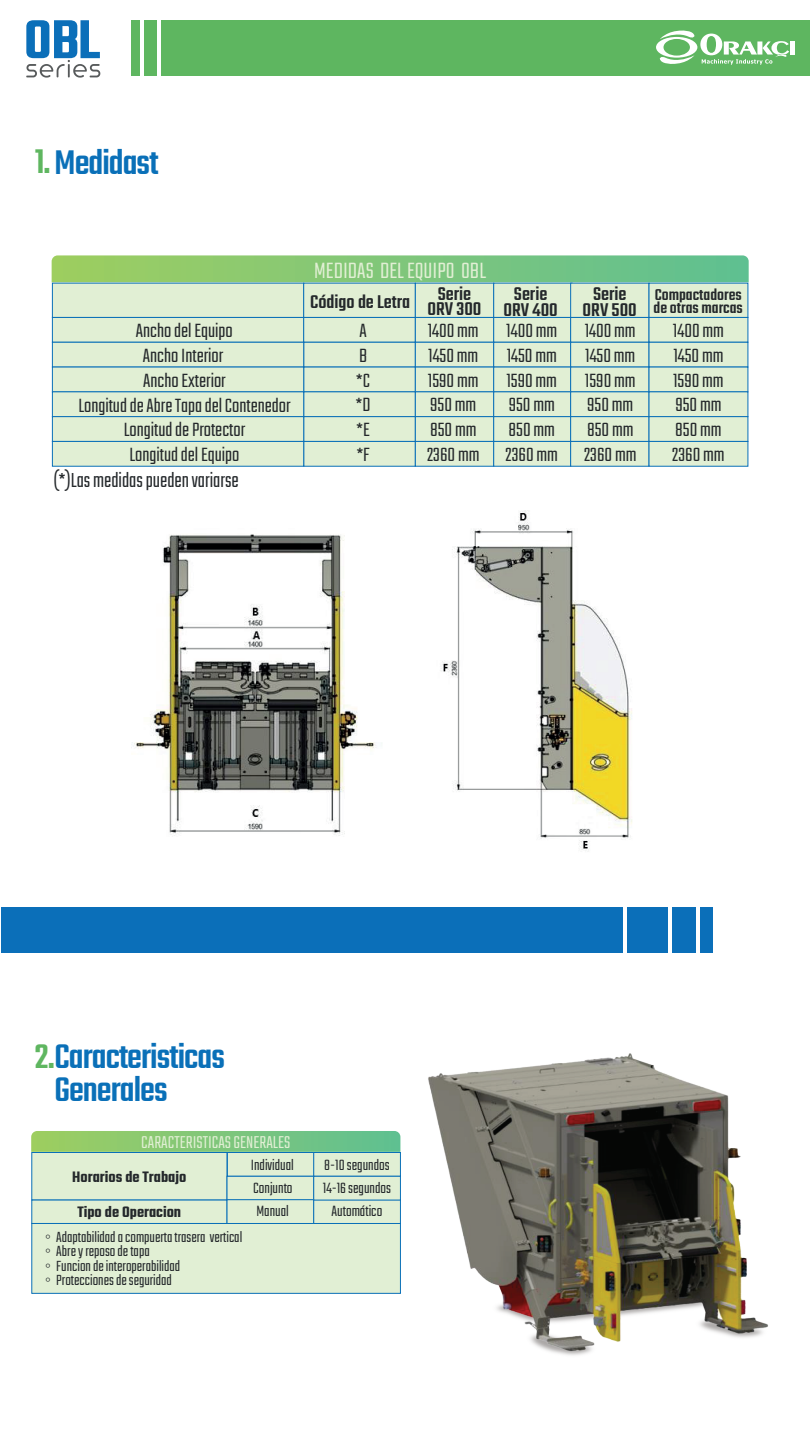
<style>
.page{position:relative;width:810px;height:1440px;background:#fff}
.page>*{position:absolute;margin:0;border:0;box-sizing:border-box;transform-origin:0 0}
.t1{font:600 59.62px "Teko";color:#0b6fb9}
.t2{font:500 37.5px/32.8px "Teko";letter-spacing:-.025em;color:#0a70b8}
.t3{font:300 24.53px "Teko";color:#e1efd4}
.t4{font:300 22.5px "Teko";color:#24282b}
.t5{font:300 21.3px/24.8px "Teko";color:#24282b}
.t6{font:500 20.25px/15.8px "Teko";color:#24282b;text-align:center}
.t7{font:300 19.05px "Teko";color:#e1efd4}
.t8{font:500 17.25px/13.4px "Teko";color:#24282b}
.t9{font:300 16.5px/23.2px "Teko";color:#24282b}
.t10{font:600 16.5px/35.2px "Teko";color:#24282b;text-align:center}
.t11{font:300 16.27px/14.5px "Teko";color:#24282b}
.s1{color:#5fb660}
.s2{font-family:"Times New Roman";font-weight:400}
</style>
<div class="page">
<img style="left:440px;top:510px;width:192px;height:341px">
<img style="left:131px;top:534px;width:245px;height:302px">
<svg style="left:52px;top:255px;width:697px;height:27px;background:#81c77b"></svg>
<div style="left:52px;top:283px;width:252px;height:35px;background:#e1efd4"></div>
<div style="left:303px;top:283px;width:113px;height:35px;background:#e1efd4"></div>
<div style="left:415px;top:283px;width:79px;height:35px;background:#e1efd4"></div>
<div style="left:493px;top:283px;width:79px;height:35px;background:#e1efd4"></div>
<div style="left:570px;top:283px;width:79px;height:35px;background:#e1efd4;border:1px solid #0a70b8"></div>
<div style="left:649px;top:283px;width:99px;height:35px;background:#e1efd4"></div>
<div style="left:52px;top:317px;width:252px;height:26px;background:#e1efd4;border:1px solid #0a70b8"></div>
<div style="left:303px;top:317px;width:113px;height:26px;background:#e1efd4;border:1px solid #0a70b8"></div>
<div style="left:415px;top:317px;width:79px;height:26px;background:#e1efd4;border:1px solid #0a70b8"></div>
<div style="left:493px;top:317px;width:78px;height:26px;background:#e1efd4;border:1px solid #0a70b8"></div>
<div style="left:570px;top:317px;width:79px;height:26px;background:#e1efd4;border:1px solid #0a70b8"></div>
<div style="left:649px;top:317px;width:99px;height:26px;background:#e1efd4;border:1px solid #0a70b8"></div>
<div style="left:303px;top:342px;width:113px;height:25px;background:#e1efd4;border:1px solid #0a70b8"></div>
<div style="left:415px;top:342px;width:79px;height:25px;background:#e1efd4;border:1px solid #0a70b8"></div>
<div style="left:493px;top:342px;width:78px;height:25px;background:#e1efd4;border:1px solid #0a70b8"></div>
<div style="left:570px;top:342px;width:79px;height:25px;background:#e1efd4;border:1px solid #0a70b8"></div>
<div style="left:649px;top:342px;width:99px;height:25px;background:#e1efd4;border:1px solid #0a70b8"></div>
<div style="left:303px;top:367px;width:113px;height:25px;background:#e1efd4"></div>
<div style="left:415px;top:367px;width:79px;height:25px;background:#e1efd4"></div>
<div style="left:493px;top:367px;width:78px;height:25px;background:#e1efd4"></div>
<div style="left:570px;top:367px;width:79px;height:25px;background:#e1efd4"></div>
<div style="left:649px;top:367px;width:99px;height:25px;background:#e1efd4"></div>
<div style="left:303px;top:391px;width:113px;height:26px;background:#e1efd4;border:1px solid #0a70b8"></div>
<div style="left:415px;top:391px;width:79px;height:26px;background:#e1efd4;border:1px solid #0a70b8"></div>
<div style="left:493px;top:391px;width:78px;height:26px;background:#e1efd4;border:1px solid #0a70b8"></div>
<div style="left:570px;top:391px;width:79px;height:26px;background:#e1efd4;border:1px solid #0a70b8"></div>
<div style="left:649px;top:391px;width:99px;height:26px;background:#e1efd4;border:1px solid #0a70b8"></div>
<div style="left:303px;top:416px;width:113px;height:26px;background:#e1efd4;border:1px solid #0a70b8"></div>
<div style="left:415px;top:416px;width:79px;height:26px;background:#e1efd4;border:1px solid #0a70b8"></div>
<div style="left:493px;top:416px;width:78px;height:26px;background:#e1efd4;border:1px solid #0a70b8"></div>
<div style="left:570px;top:416px;width:79px;height:26px;background:#e1efd4;border:1px solid #0a70b8"></div>
<div style="left:649px;top:416px;width:99px;height:26px;background:#e1efd4;border:1px solid #0a70b8"></div>
<div style="left:303px;top:441px;width:113px;height:26px;background:#e1efd4;border:1px solid #0a70b8"></div>
<div style="left:415px;top:441px;width:79px;height:26px;background:#e1efd4;border:1px solid #0a70b8"></div>
<div style="left:493px;top:441px;width:78px;height:26px;background:#e1efd4;border:1px solid #0a70b8"></div>
<div style="left:570px;top:441px;width:79px;height:26px;background:#e1efd4;border:1px solid #0a70b8"></div>
<div style="left:649px;top:441px;width:99px;height:26px;background:#e1efd4;border:1px solid #0a70b8"></div>
<div style="left:52px;top:342px;width:252px;height:25px;background:#e1efd4;border:1px solid #0a70b8"></div>
<div style="left:52px;top:367px;width:252px;height:25px;background:#e1efd4"></div>
<div style="left:52px;top:391px;width:252px;height:26px;background:#e1efd4;border:1px solid #0a70b8"></div>
<div style="left:52px;top:416px;width:252px;height:26px;background:#e1efd4;border:1px solid #0a70b8"></div>
<div style="left:52px;top:441px;width:252px;height:26px;background:#e1efd4;border:1px solid #0a70b8"></div>
<svg style="left:31px;top:1131px;width:369px;height:21px;background:#7fc67a"></svg>
<div style="left:31px;top:1152px;width:196px;height:48px;background:#e1efd4;border:1px solid #0a70b8"></div>
<div style="left:31px;top:1200px;width:196px;height:24px;background:#e1efd4"></div>
<div style="left:31px;top:1223px;width:370px;height:71px;background:#e1efd4;border:1px solid #0a70b8"></div>
<div style="left:227px;top:1152px;width:87px;height:25px;background:#e1efd4;border:1px solid #0a70b8"></div>
<div style="left:227px;top:1176px;width:87px;height:24px;background:#e1efd4;border:1px solid #0a70b8"></div>
<div style="left:227px;top:1199px;width:87px;height:25px;background:#e1efd4;border:1px solid #0a70b8"></div>
<div style="left:313px;top:1199px;width:88px;height:25px;background:#e1efd4;border:1px solid #0a70b8"></div>
<div style="left:313px;top:1152px;width:88px;height:25px;background:#e1efd4;border:1px solid #0a70b8"></div>
<div style="left:313px;top:1176px;width:88px;height:24px;background:#e1efd4;border:1px solid #0a70b8"></div>
<svg style="left:26px;top:60px;width:74px;height:18px"></svg>
<div style="left:161px;top:20px;width:649px;height:55px;background:#5eb660"></div>
<div style="left:144px;top:20px;width:13px;height:55px;background:#5eb660"></div>
<div style="left:131px;top:20px;width:9px;height:55px;background:#5eb660"></div>
<div style="left:790px;top:41px;width:5px;height:14px;background:#fff"></div>
<svg style="left:656px;top:30px;width:133px;height:35px"></svg>
<img style="left:428px;top:1053px;width:340px;height:303px">
<div style="left:1px;top:907px;width:621px;height:46px;background:#0b6fb9"></div>
<div style="left:628px;top:907px;width:40px;height:46px;background:#0b6fb9"></div>
<div style="left:673px;top:907px;width:23px;height:46px;background:#0b6fb9"></div>
<div style="left:700px;top:907px;width:13px;height:46px;background:#0b6fb9"></div>
<h1 class="t1" style="left:24px;top:3px;width:78px">OBL</h1>
<h2 class="t2" style="left:35px;top:149px;width:125px"><span class="s1">1.</span>Medidast</h2>
<p class="t5" style="left:136px;top:320px;width:98px">Ancho del Equipo</p>
<p class="t5" style="left:78px;top:345px;width:214px;text-align:center">Ancho Interior<br>Ancho Exterior<br>Longitud de Abre Tapa del Contenedor<br>Longitud de Protector<br>Longitud del Equipo</p>
<p class="t4" style="left:53px;top:468px;width:187px">(*)Las medidas pueden variarse</p>
<p class="t3" style="left:314px;top:257px;width:173px">MEDIDAS DEL EQUIPO OBL</p>
<p class="t6" style="left:427px;top:287px;width:56px">Serie<br>ORV 300</p>
<p class="t6" style="left:503px;top:288px;width:56px">Serie<br>ORV 400</p>
<p class="t6" style="left:583px;top:288px;width:56px">Serie<br>ORV 500</p>
<p class="t8" style="left:654px;top:289px;width:91px">Compactadores de otras marcas</p>
<p class="t6" style="left:310px;top:295px;width:102px">Código de Letra</p>
<p class="t5" style="left:356px;top:320px;width:16px">A<br>B *C *D *E *F</p>
<p class="t5" style="left:427px;top:320px;width:54px">1400 mm<br>1450 mm<br>1590 mm<br>950 mm<br>850 mm<br>2360 mm</p>
<p class="t5" style="left:506px;top:320px;width:54px">1400 mm<br>1450 mm<br>1590 mm<br>950 mm<br>850 mm<br>2360 mm</p>
<p class="t5" style="left:584px;top:320px;width:54px">1400 mm<br>1450 mm<br>1590 mm<br>950 mm<br>850 mm<br>2360 mm</p>
<p class="t5" style="left:672px;top:320px;width:54px">1400 mm<br>1450 mm<br>1590 mm<br>950 mm<br>850 mm<br>2360 mm</p>
<h2 class="t2" style="left:54px;top:1043px;width:172px;text-indent:-20px"><span class="s1">2.</span>Caracteristicas<br>Generales</h2>
<p class="t7" style="left:141px;top:1132px;width:151px">CARACTERISTICAS GENERALES</p>
<p class="t9" style="left:251px;top:1155px;width:45px">Individual</p>
<p class="t10" style="left:72px;top:1161px;width:116px">Horarios de Trabajo<br>Tipo de Operacion</p>
<p class="t9" style="left:253px;top:1177px;width:41px;line-height:23.5px">Conjunto<br>Manual</p>
<p class="t11" style="left:45px;top:1230px;width:199px"><span class="s2">◦</span> Adaptabilidad a compuerta trasera vertical <span class="s2">◦</span> Abre y reposo de tapa<br><span class="s2">◦</span> Funcion de interoperabilidad<br><span class="s2">◦</span> Protecciones de seguridad</p>
<p class="t9" style="left:323px;top:1155px;width:70px;text-align:center">8-10 segundos<br>14-16 segundos<br>Automático</p>
</div>
